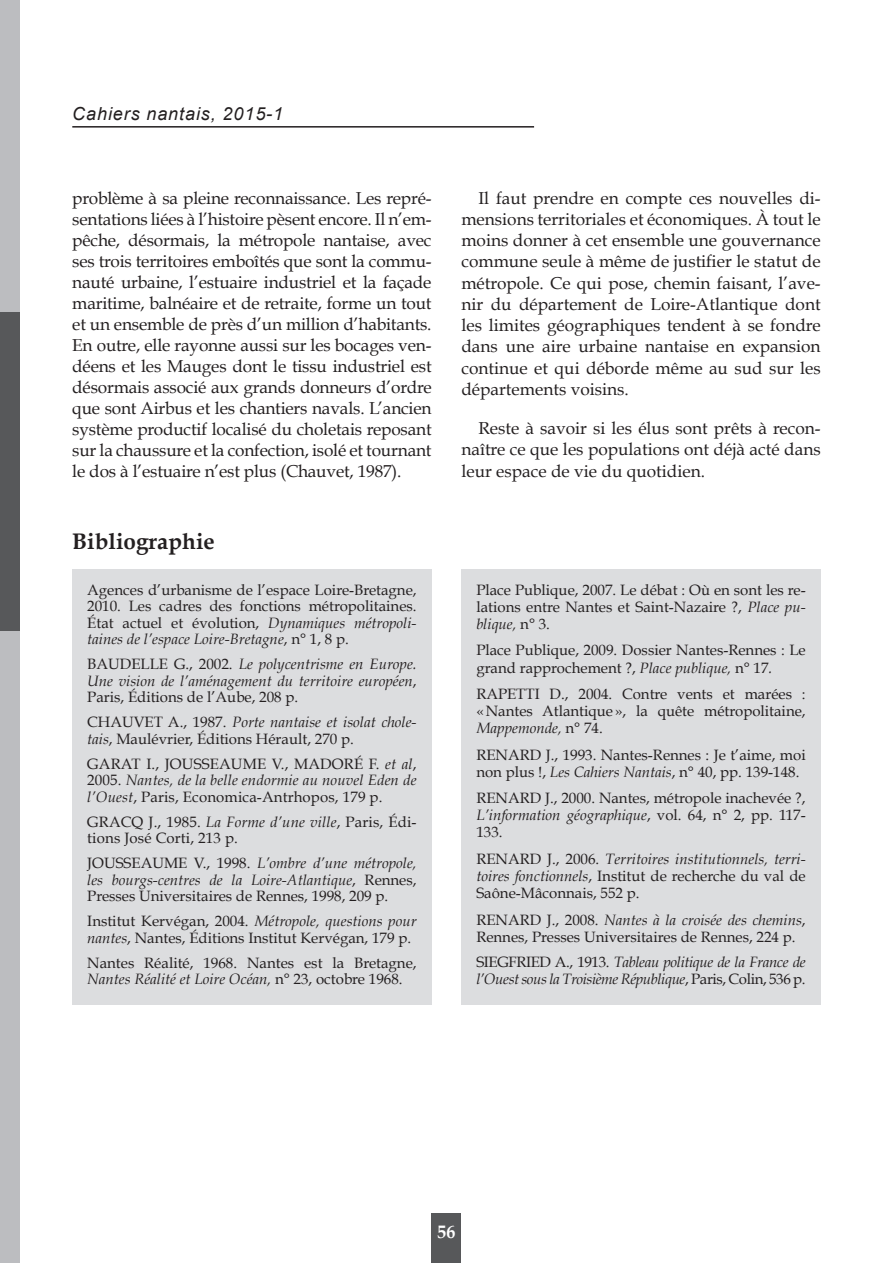
<style>
.page{position:relative;width:893px;height:1263px;background:#fff}
.page>*{position:absolute;margin:0;border:0;box-sizing:border-box;transform-origin:0 0}
.t1{font:700 22.5px "Book Antiqua";color:#231f20}
.t2{font:italic 18px "Arial";letter-spacing:.05em;color:#231f20}
.t3{font:700 18px "Book Antiqua";color:#fff}
.t4{font:17.25px/21px "Book Antiqua";color:#231f20;text-align:justify}
.t5{font:15px/16.5px "Book Antiqua";color:#231f20;text-align:justify}
.t6{font:italic 15px/16.5px "Book Antiqua";letter-spacing:-.025em;color:#231f20;text-align:justify}
.s1{font-style:italic}
.s2{font-style:normal}
</style>
<div class="page">
<hr style="left:72px;top:126px;width:462px;height:2px;background:#231f20">
<div style="left:0;top:0;width:19px;height:312px;background:#bcbdc0"></div>
<div style="left:0;top:312px;width:19px;height:319px;background:#57585a"></div>
<div style="left:0;top:631px;width:19px;height:319px;background:#bcbdc0"></div>
<div style="left:0;top:950px;width:19px;height:313px;background:#bcbdc0"></div>
<div style="left:432px;top:1214px;width:29px;height:49px;background:#57585a"></div>
<div style="left:72px;top:569px;width:360px;height:436px;background:#dcdddf"></div>
<div style="left:461px;top:569px;width:360px;height:436px;background:#dcdddf"></div>
<p class="t2" style="left:72px;top:102px;width:212px">Cahiers nantais, 2015-1</p>
<p class="t4" style="left:72px;top:188px;width:361px">problème à sa pleine reconnaissance. Les repré&shy;sentations liées à l’histoire pèsent encore. Il n’em&shy;pêche, désormais, la métropole nantaise, avec ses trois territoires emboîtés que sont la commu&shy;nauté urbaine, l’estuaire industriel et la façade maritime, balnéaire et de retraite, forme un tout et un ensemble de près d’un million d’habitants.<br>En outre, elle rayonne aussi sur les bocages ven&shy;déens et les Mauges dont le tissu industriel est désormais associé aux grands donneurs d’ordre que sont Airbus et les chantiers navals. L’ancien système productif localisé du choletais reposant sur la chaussure et la confection, isolé et tournant le dos à l’estuaire n’est plus (Chauvet, 1987).</p>
<p class="t4" style="left:461px;top:187px;width:361px;text-indent:17px">Il faut prendre en compte ces nouvelles di&shy;mensions territoriales et économiques. À tout le moins donner à cet ensemble une gouvernance commune seule à même de justifier le statut de métropole. Ce qui pose, chemin faisant, l’ave&shy;nir du département de Loire-Atlantique dont les limites géographiques tendent à se fondre dans une aire urbaine nantaise en expansion continue et qui déborde même au sud sur les départements voisins.</p>
<p class="t4" style="left:461px;top:418px;width:361px;text-indent:17px">Reste à savoir si les élus sont prêts à recon&shy;naître ce que les populations ont déjà acté dans leur espace de vie du quotidien.</p>
<h1 class="t1" style="left:72px;top:528px;width:144px">Bibliographie</h1>
<p class="t5" style="left:87px;top:581px;width:331px">Agences d’urbanisme de l’espace Loire-Bretagne, 2010. Les cadres des fonctions métropolitaines.<br>État actuel et évolution, <span class="s1">Dynamiques métropoli&shy;taines de l’espace Loire-Bretagne</span>, n° 1, 8 p.</p>
<p class="t6" style="left:87px;top:656px;width:331px"><span class="s2">BAUDELLE G., 2002.</span> Le polycentrisme en Europe.<br>Une vision de l’aménagement du territoire européen<span class="s2">, Paris, Éditions de l’Aube, 208 p.</span></p>
<p class="t5" style="left:87px;top:714px;width:331px">CHAUVET A., 1987. <span class="s1">Porte nantaise et isolat chole&shy;tais</span>, Maulévrier, Éditions Hérault, 270 p.</p>
<p class="t5" style="left:87px;top:755px;width:331px">GARAT I., JOUSSEAUME V., MADORÉ F. <span class="s1">et al</span>, 2005. <span class="s1">Nantes, de la belle endormie au nouvel Eden de l’Ouest</span>, Paris, Economica-Antrhopos, 179 p.</p>
<p class="t5" style="left:87px;top:813px;width:331px">GRACQ J., 1985. <span class="s1">La Forme d’une ville</span>, Paris, Édi&shy;tions José Corti, 213 p.</p>
<p class="t5" style="left:87px;top:855px;width:331px">JOUSSEAUME V., 1998. <span class="s1">L’ombre d’une métropole, les bourgs-centres de la Loire-Atlantique</span>, Rennes, Presses Universitaires de Rennes, 1998, 209 p.</p>
<p class="t5" style="left:87px;top:913px;width:331px">Institut Kervégan, 2004. <span class="s1">Métropole, questions pour nantes</span>, Nantes, Éditions Institut Kervégan, 179 p.</p>
<p class="t5" style="left:87px;top:954px;width:331px">Nantes Réalité, 1968. Nantes est la Bretagne,<br><span class="s1">Nantes Réalité et Loire Océan,</span> n° 23, octobre 1968.</p>
<p class="t5" style="left:476px;top:581px;width:331px;line-height:17.1px">Place Publique, 2007. Le débat : Où en sont les re&shy;lations entre Nantes et Saint-Nazaire ?, <span class="s1">Place pu&shy;blique,</span> n° 3.</p>
<p class="t5" style="left:476px;top:642px;width:331px;line-height:17.1px">Place Publique, 2009. Dossier Nantes-Rennes : Le grand rapprochement ?, <span class="s1">Place publique,</span> n° 17<span class="s1">.</span></p>
<p class="t5" style="left:476px;top:685px;width:331px;line-height:17.1px">RAPETTI D., 2004. Contre vents et marées : «Nantes Atlantique », la quête métropolitaine, <span class="s1">Mappemonde,</span> n° 74.</p>
<p class="t5" style="left:476px;top:746px;width:331px;line-height:17.1px">RENARD J., 1993. Nantes-Rennes : Je t’aime, moi non plus !, <span class="s1">Les Cahiers Nantais</span>, n° 40, pp. 139-148.</p>
<p class="t5" style="left:476px;top:790px;width:331px;line-height:17px">RENARD J., 2000. Nantes, métropole inachevée ?, <span class="s1">L’information géographique</span>, vol. 64, n° 2, pp. 117- 133.</p>
<p class="t5" style="left:476px;top:850px;width:331px;line-height:17.1px">RENARD J., 2006. <span class="s1">Territoires institutionnels, terri&shy;toires fonctionnels</span>, Institut de recherche du val de Saône-Mâconnais, 552 p.</p>
<p class="t5" style="left:476px;top:911px;width:331px;line-height:17px">RENARD J., 2008. <span class="s1">Nantes à la croisée des chemins</span>,<br>Rennes, Presses Universitaires de Rennes, 224 p.</p>
<p class="t6" style="left:476px;top:954px;width:331px;line-height:17.1px"><span class="s2">SIEGFRIED A., 1913.</span> Tableau politique de la France de l’Ouest sous la Troisième République<span class="s2">, Paris, Colin, 536 p.</span></p>
<p class="t3" style="left:437px;top:1222px;width:19px">56</p>
</div>
